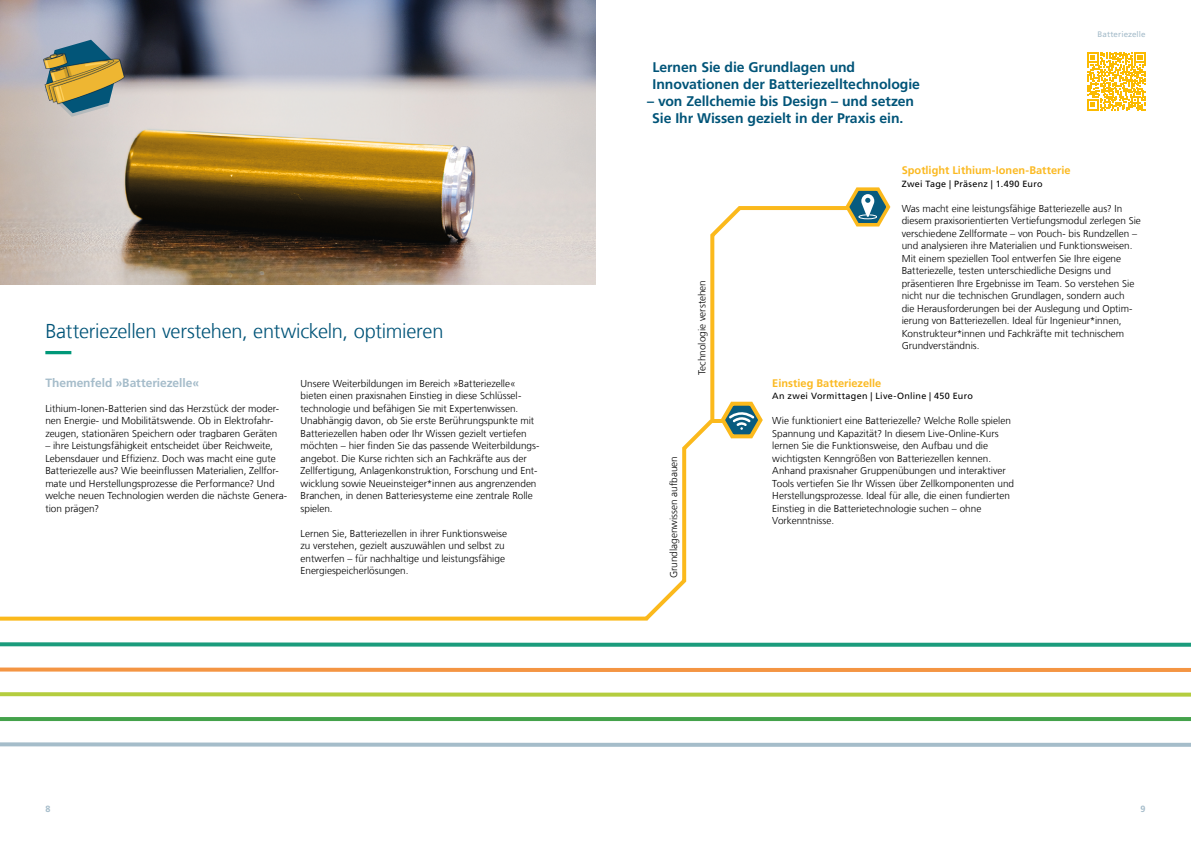
<style>
.page{position:relative;width:1191px;height:842px;background:#fff}
.page>*{position:absolute;margin:0;border:0;box-sizing:border-box;transform-origin:0 0}
.Ueberschrift_20_24_blue_gruen_Linie_unte{font:300 20px "Frutiger LT Com";letter-spacing:-.015em;color:#005478}
.Zitat_28_34_steel_blue{font:700 14px/17px "Frutiger LT Com";letter-spacing:-.005em;color:#005478}
.Zwischenueberschrift_10_12_5_grey_bold{font:700 12px "Frutiger LT Com";letter-spacing:-.005em;color:#a5bcca}
.Zwischenueberschrift_10_12_5_gruen_bold{font:700 11px "Frutiger LT Com";color:#fbb921}
.Fliesstext_9_12_5_schwarz{font:300 10px/12.5px "Frutiger LT Com";color:#000}
.Master_Absatzformat{font:300 10px "Frutiger LT Com";color:#000}
.Introtext_9_12_5_schwarz{font:9px "Frutiger LT Com";letter-spacing:.035em;color:#000}
.Pagina{font:700 9px "Frutiger LT Com";color:#a5bcca}
.Kolumne{font:8px "Frutiger LT Com";letter-spacing:.01em;color:#a5bcca}
</style>
<div class="page">
<img style="left:0;top:0;width:595px;height:285px">
<svg style="left:45px;top:351px;width:27px;height:3px"></svg>
<svg style="left:0;top:642px;width:1191px;height:5px;background:#47af95"></svg>
<svg style="left:0;top:742px;width:1191px;height:5px;background:#b6c9d4"></svg>
<hr style="left:0;top:717px;width:1191px;height:4px;background:#44a24b">
<svg style="left:0;top:692px;width:1191px;height:5px;background:#c2d665"></svg>
<svg style="left:0;top:667px;width:1191px;height:5px;background:#f5a968"></svg>
<svg style="left:0;top:421px;width:708px;height:200px"></svg>
<svg style="left:42px;top:36px;width:79px;height:83px"></svg>
<img style="left:36px;top:42px;width:91px;height:69px">
<svg style="left:708px;top:187px;width:183px;height:252px"></svg>
<svg style="left:1087px;top:52px;width:58px;height:58px"></svg>
<p class="Ueberschrift_20_24_blue_gruen_Linie_unte" style="left:45px;top:319px;width:399px">Batteriezellen verstehen, entwickeln, optimieren</p>
<p class="Zwischenueberschrift_10_12_5_grey_bold" style="left:45px;top:376px;width:155px">Themenfeld »Batteriezelle«</p>
<p class="Fliesstext_9_12_5_schwarz" style="left:45px;top:402px;width:235px">Lithium-Ionen-Batterien sind das Herzstück der moder&shy;nen Energie- und Mobilitätswende. Ob in Elektrofahr&shy;zeugen, stationären Speichern oder tragbaren Geräten</p>
<p class="Fliesstext_9_12_5_schwarz" style="left:45px;top:440px;width:243px">– ihre Leistungsfähigkeit entscheidet über Reichweite, Lebensdauer und Effizienz. Doch was macht eine gute Batteriezelle aus? Wie beeinflussen Materialien, Zellfor&shy;mate und Herstellungsprozesse die Performance? Und welche neuen Technologien werden die nächste Genera&shy;tion prägen?</p>
<p class="Fliesstext_9_12_5_schwarz" style="left:300px;top:377px;width:240px">Unsere Weiterbildungen im Bereich »Batteriezelle« bieten einen praxisnahen Einstieg in diese Schlüssel&shy;technologie und befähigen Sie mit Expertenwissen.<br>Unabhängig davon, ob Sie erste Berührungspunkte mit Batteriezellen haben oder Ihr Wissen gezielt vertiefen möchten – hier finden Sie das passende Weiterbildungs&shy;angebot. Die Kurse richten sich an Fachkräfte aus der Zellfertigung, Anlagenkonstruktion, Forschung und Ent&shy;wicklung sowie Neueinsteiger*innen aus angrenzenden Branchen, in denen Batteriesysteme eine zentrale Rolle spielen.</p>
<p class="Fliesstext_9_12_5_schwarz" style="left:300px;top:527px;width:208px">Lernen Sie, Batteriezellen in ihrer Funktionsweise zu verstehen, gezielt auszuwählen und selbst zu entwerfen – für nachhaltige und leistungsfähige Energiespeicherlösungen.</p>
<p class="Zitat_28_34_steel_blue" style="left:652px;top:58px;width:269px">Lernen Sie die Grundlagen und<br>Innovationen der Batteriezelltechnologie</p>
<p class="Zitat_28_34_steel_blue" style="left:647px;top:92px;width:268px;text-align:center">– von Zellchemie bis Design – und setzen<br>Sie Ihr Wissen gezielt in der Praxis ein.</p>
<p class="Zwischenueberschrift_10_12_5_gruen_bold" style="left:901px;top:164px;width:170px">Spotlight Lithium-Ionen-Batterie</p>
<p class="Kolumne" style="left:1097px;top:29px;width:50px">Batteriezelle</p>
<p class="Master_Absatzformat" style="left:696px;top:375px;width:97px;rotate:-90deg">Technologie verstehen</p>
<p class="Master_Absatzformat" style="left:668px;top:578px;width:123px;rotate:-90deg">Grundlagenwissen aufbauen</p>
<p class="Zwischenueberschrift_10_12_5_gruen_bold" style="left:772px;top:376px;width:110px">Einstieg Batteriezelle</p>
<p class="Introtext_9_12_5_schwarz" style="left:901px;top:178px;width:142px">Zwei Tage | Präsenz | 1.490 Euro</p>
<p class="Fliesstext_9_12_5_schwarz" style="left:901px;top:202px;width:241px">Was macht eine leistungsfähige Batteriezelle aus? In diesem praxisorientierten Vertiefungsmodul zerlegen Sie verschiedene Zellformate – von Pouch- bis Rundzellen – und analysieren ihre Materialien und Funktionsweisen.<br>Mit einem speziellen Tool entwerfen Sie Ihre eigene Batteriezelle, testen unterschiedliche Designs und präsentieren Ihre Ergebnisse im Team. So verstehen Sie nicht nur die technischen Grundlagen, sondern auch<br>die Herausforderungen bei der Auslegung und Optim&shy;ierung von Batteriezellen. Ideal für Ingenieur*innen, Konstrukteur*innen und Fachkräfte mit technischem Grundverständnis.</p>
<p class="Introtext_9_12_5_schwarz" style="left:772px;top:391px;width:202px">An zwei Vormittagen | Live-Online | 450 Euro</p>
<p class="Fliesstext_9_12_5_schwarz" style="left:772px;top:415px;width:243px">Wie funktioniert eine Batteriezelle? Welche Rolle spielen Spannung und Kapazität? In diesem Live-Online-Kurs lernen Sie die Funktionsweise, den Aufbau und die wichtigsten Kenngrößen von Batteriezellen kennen.<br>Anhand praxisnaher Gruppenübungen und interaktiver Tools vertiefen Sie Ihr Wissen über Zellkomponenten und Herstellungsprozesse. Ideal für alle, die einen fundierten Einstieg in die Batterietechnologie suchen – ohne Vorkenntnisse.</p>
<p class="Pagina" style="left:45px;top:803px;width:7px">8</p>
<p class="Pagina" style="left:1140px;top:803px;width:7px">9</p>
</div>
